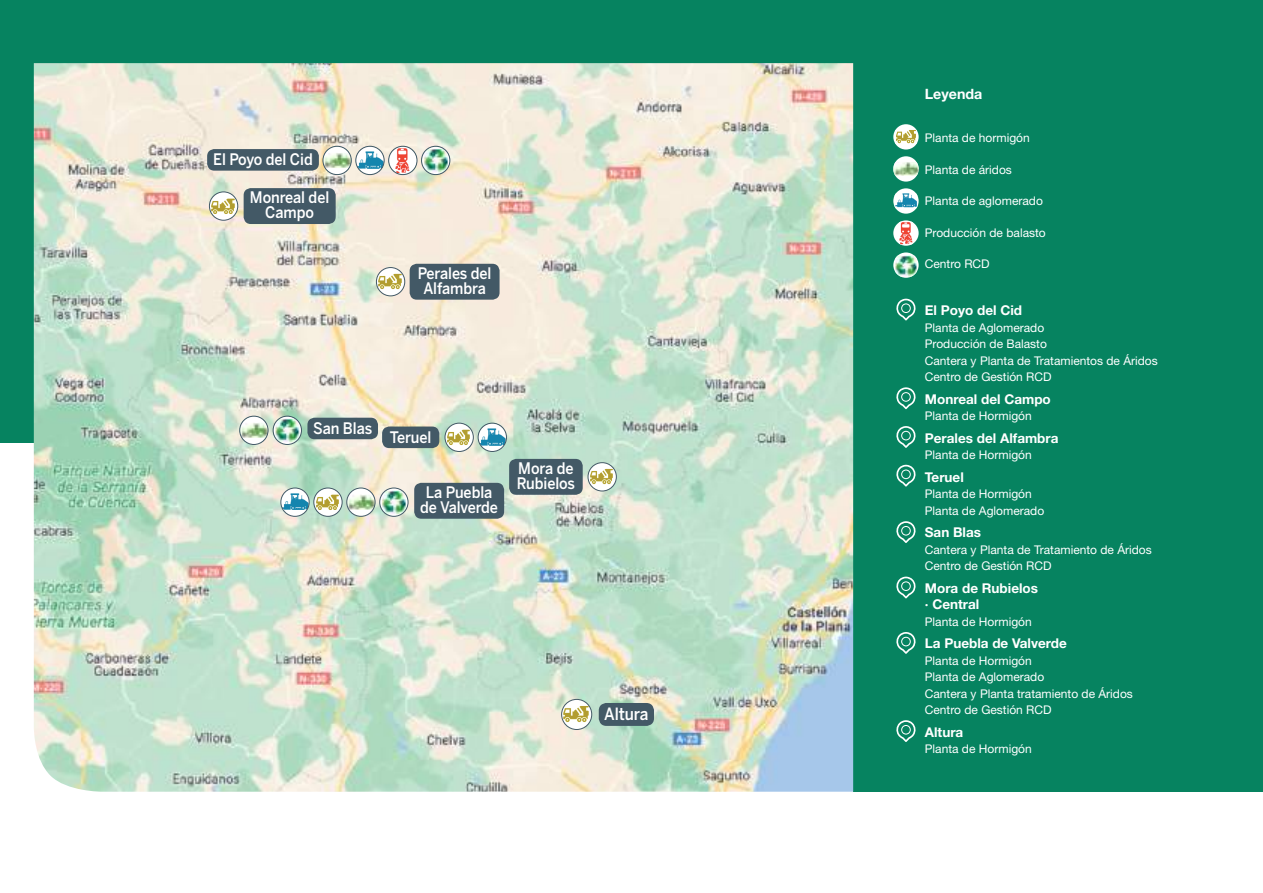
<style>
.page{position:relative;width:1263px;height:893px;background:#fff}
.page>*{position:absolute;margin:0;border:0;box-sizing:border-box;transform-origin:0 0}
.t1{font:500 16.8px "Benton Sans";letter-spacing:-.01em;color:#fff;scale:.91 1}
.t2{font:500 15.75px/15.1px "Benton Sans";letter-spacing:-.005em;color:#fff;text-align:center;scale:.91 1}
.t3{font:700 14.25px "Helvetica Neue LT Std";color:#fff}
.t4{font:700 13.5px/16.5px "Helvetica Neue LT Std";color:#fff}
.t5{font:12px/16.5px "Helvetica Neue LT Std";color:#fff}
</style>
<div class="page">
<div style="left:0;top:0;width:1263px;height:442px;background:#068360"></div>
<div style="left:853px;top:388px;width:410px;height:404px;background:#068360"></div>
<img style="left:34px;top:63px;width:819px;height:729px">
<svg style="left:562px;top:699px;width:30px;height:30px"></svg>
<img style="left:563px;top:706px;width:26px;height:17px">
<div style="left:561px;top:699px;width:31px;height:31px;border:1px solid #435966;border-radius:50%"></div>
<div style="left:599px;top:703px;width:55px;height:23px;background:#435966;border-radius:8px"></div>
<svg style="left:209px;top:192px;width:29px;height:28px"></svg>
<img style="left:211px;top:198px;width:24px;height:16px">
<div style="left:209px;top:192px;width:29px;height:29px;border:1px solid #435966;border-radius:50%"></div>
<div style="left:445px;top:423px;width:28px;height:28px;background:#fff;border-radius:50%"></div>
<img style="left:446px;top:429px;width:25px;height:16px">
<div style="left:445px;top:423px;width:29px;height:29px;border:1px solid #435966;border-radius:50%"></div>
<svg style="left:588px;top:463px;width:28px;height:28px"></svg>
<img style="left:589px;top:469px;width:25px;height:16px">
<div style="left:588px;top:462px;width:29px;height:29px;border:1px solid #435966;border-radius:50%"></div>
<svg style="left:376px;top:268px;width:29px;height:28px"></svg>
<img style="left:378px;top:274px;width:24px;height:16px">
<div style="left:376px;top:267px;width:29px;height:29px;border:1px solid #435966;border-radius:50%"></div>
<div style="left:314px;top:488px;width:28px;height:28px;background:#fff;border-radius:50%"></div>
<img style="left:315px;top:494px;width:25px;height:16px">
<div style="left:313px;top:488px;width:29px;height:29px;border:1px solid #435966;border-radius:50%"></div>
<svg style="left:323px;top:146px;width:28px;height:29px"></svg>
<img style="left:323px;top:153px;width:28px;height:15px">
<div style="left:323px;top:146px;width:29px;height:29px;border:1px solid #435966;border-radius:50%"></div>
<div style="left:347px;top:488px;width:28px;height:28px;background:#fff;border-radius:50%"></div>
<img style="left:347px;top:495px;width:27px;height:15px">
<div style="left:346px;top:488px;width:29px;height:29px;border:1px solid #435966;border-radius:50%"></div>
<svg style="left:240px;top:416px;width:28px;height:28px"></svg>
<svg style="left:240px;top:423px;width:2px;height:13px"></svg>
<div style="left:239px;top:416px;width:29px;height:29px;border:1px solid #435966;border-radius:50%"></div>
<svg style="left:356px;top:146px;width:28px;height:29px"></svg>
<img style="left:356px;top:151px;width:3px;height:18px">
<div style="left:355px;top:146px;width:29px;height:29px;border:1px solid #435966;border-radius:50%"></div>
<svg style="left:281px;top:488px;width:28px;height:28px"></svg>
<svg style="left:281px;top:493px;width:3px;height:8px"></svg>
<div style="left:281px;top:488px;width:28px;height:29px;border:1px solid #435966;border-radius:50%"></div>
<svg style="left:478px;top:423px;width:28px;height:28px"></svg>
<svg style="left:478px;top:428px;width:4px;height:8px"></svg>
<div style="left:478px;top:423px;width:29px;height:29px;border:1px solid #435966;border-radius:50%"></div>
<svg style="left:389px;top:146px;width:28px;height:29px"></svg>
<img style="left:394px;top:147px;width:17px;height:27px">
<div style="left:388px;top:146px;width:29px;height:29px;border:1px solid #435966;border-radius:50%"></div>
<svg style="left:421px;top:146px;width:29px;height:29px"></svg>
<img style="left:424px;top:149px;width:24px;height:24px">
<div style="left:421px;top:146px;width:29px;height:29px;border:1px solid #435966;border-radius:50%"></div>
<svg style="left:380px;top:488px;width:28px;height:28px"></svg>
<img style="left:382px;top:491px;width:24px;height:23px">
<div style="left:379px;top:488px;width:29px;height:29px;border:1px solid #435966;border-radius:50%"></div>
<svg style="left:273px;top:416px;width:28px;height:28px"></svg>
<img style="left:275px;top:419px;width:25px;height:23px">
<div style="left:273px;top:416px;width:29px;height:29px;border:1px solid #435966;border-radius:50%"></div>
<div style="left:207px;top:149px;width:112px;height:22px;background:#435966;border-radius:7px"></div>
<div style="left:382px;top:427px;width:57px;height:21px;background:#435966;border-radius:7px"></div>
<div style="left:307px;top:418px;width:71px;height:21px;background:#435966;border-radius:7px"></div>
<div style="left:244px;top:188px;width:92px;height:36px;background:#435966;border-radius:7px"></div>
<div style="left:509px;top:459px;width:74px;height:36px;background:#435966;border-radius:7px"></div>
<div style="left:410px;top:264px;width:90px;height:36px;background:#435966;border-radius:7px"></div>
<div style="left:414px;top:483px;width:90px;height:36px;background:#435966;border-radius:7px"></div>
<svg style="left:893px;top:124px;width:26px;height:26px"></svg>
<img style="left:895px;top:130px;width:22px;height:14px">
<svg style="left:893px;top:156px;width:26px;height:26px"></svg>
<img style="left:893px;top:162px;width:26px;height:14px">
<svg style="left:893px;top:188px;width:26px;height:26px"></svg>
<img style="left:895px;top:193px;width:22px;height:15px">
<svg style="left:893px;top:220px;width:26px;height:26px"></svg>
<img style="left:899px;top:222px;width:14px;height:23px">
<svg style="left:893px;top:252px;width:26px;height:26px"></svg>
<img style="left:895px;top:256px;width:22px;height:20px">
<svg style="left:896px;top:299px;width:20px;height:22px"></svg>
<svg style="left:896px;top:387px;width:20px;height:22px"></svg>
<svg style="left:896px;top:426px;width:20px;height:22px"></svg>
<svg style="left:896px;top:465px;width:20px;height:22px"></svg>
<svg style="left:896px;top:521px;width:20px;height:22px"></svg>
<svg style="left:896px;top:577px;width:20px;height:21px"></svg>
<svg style="left:896px;top:632px;width:20px;height:22px"></svg>
<svg style="left:896px;top:720px;width:20px;height:22px"></svg>
<h2 class="t2" style="left:213px;top:152px;width:111px">El Poyo del Cid</h2>
<h2 class="t2" style="left:250px;top:190px;width:89px">Monreal del<br>Campo</h2>
<h2 class="t2" style="left:418px;top:266px;width:83px">Perales del<br>Alfambra</h2>
<h2 class="t2" style="left:313px;top:421px;width:66px">San Blas</h2>
<h2 class="t2" style="left:390px;top:429px;width:47px">Teruel</h2>
<h2 class="t2" style="left:420px;top:485px;width:87px">La Puebla de Valverde</h2>
<h2 class="t2" style="left:517px;top:461px;width:66px;text-align:left">Mora de<br>Rubielos</h2>
<h1 class="t1" style="left:604px;top:704px;width:50px">Altura</h1>
<p class="t3" style="left:925px;top:85px;width:59px">Leyenda</p>
<p class="t5" style="left:925px;top:129px;width:106px">Planta de hormigón</p>
<p class="t5" style="left:925px;top:161px;width:89px">Planta de áridos</p>
<p class="t5" style="left:925px;top:192px;width:120px">Planta de aglomerado</p>
<p class="t5" style="left:925px;top:224px;width:122px">Producción de balasto</p>
<p class="t5" style="left:925px;top:255px;width:66px">Centro RCD</p>
<p class="t4" style="left:925px;top:302px;width:99px">El Poyo del Cid</p>
<p class="t5" style="left:925px;top:319px;width:234px">Planta de Aglomerado<br>Producción de Balasto<br>Cantera y Planta de Tratamientos de Áridos<br>Centro de Gestión RCD</p>
<p class="t4" style="left:925px;top:390px;width:127px">Monreal del Campo</p>
<p class="t5" style="left:925px;top:408px;width:108px">Planta de Hormigón</p>
<p class="t4" style="left:925px;top:429px;width:135px">Perales del Alfambra</p>
<p class="t5" style="left:925px;top:447px;width:108px">Planta de Hormigón</p>
<p class="t4" style="left:925px;top:468px;width:40px">Teruel</p>
<p class="t5" style="left:925px;top:486px;width:121px">Planta de Hormigón<br>Planta de Aglomerado</p>
<p class="t4" style="left:925px;top:524px;width:58px">San Blas</p>
<p class="t5" style="left:925px;top:541px;width:228px">Cantera y Planta de Tratamiento de Áridos<br>Centro de Gestión RCD</p>
<p class="t4" style="left:925px;top:579px;width:115px">Mora de Rubielos · Central</p>
<p class="t5" style="left:925px;top:613px;width:108px">Planta de Hormigón</p>
<p class="t4" style="left:925px;top:635px;width:144px">La Puebla de Valverde</p>
<p class="t5" style="left:925px;top:652px;width:210px">Planta de Hormigón<br>Planta de Aglomerado<br>Cantera y Planta tratamiento de Áridos<br>Centro de Gestión RCD</p>
<p class="t4" style="left:925px;top:723px;width:40px">Altura</p>
<p class="t5" style="left:925px;top:741px;width:108px">Planta de Hormigón</p>
</div>
